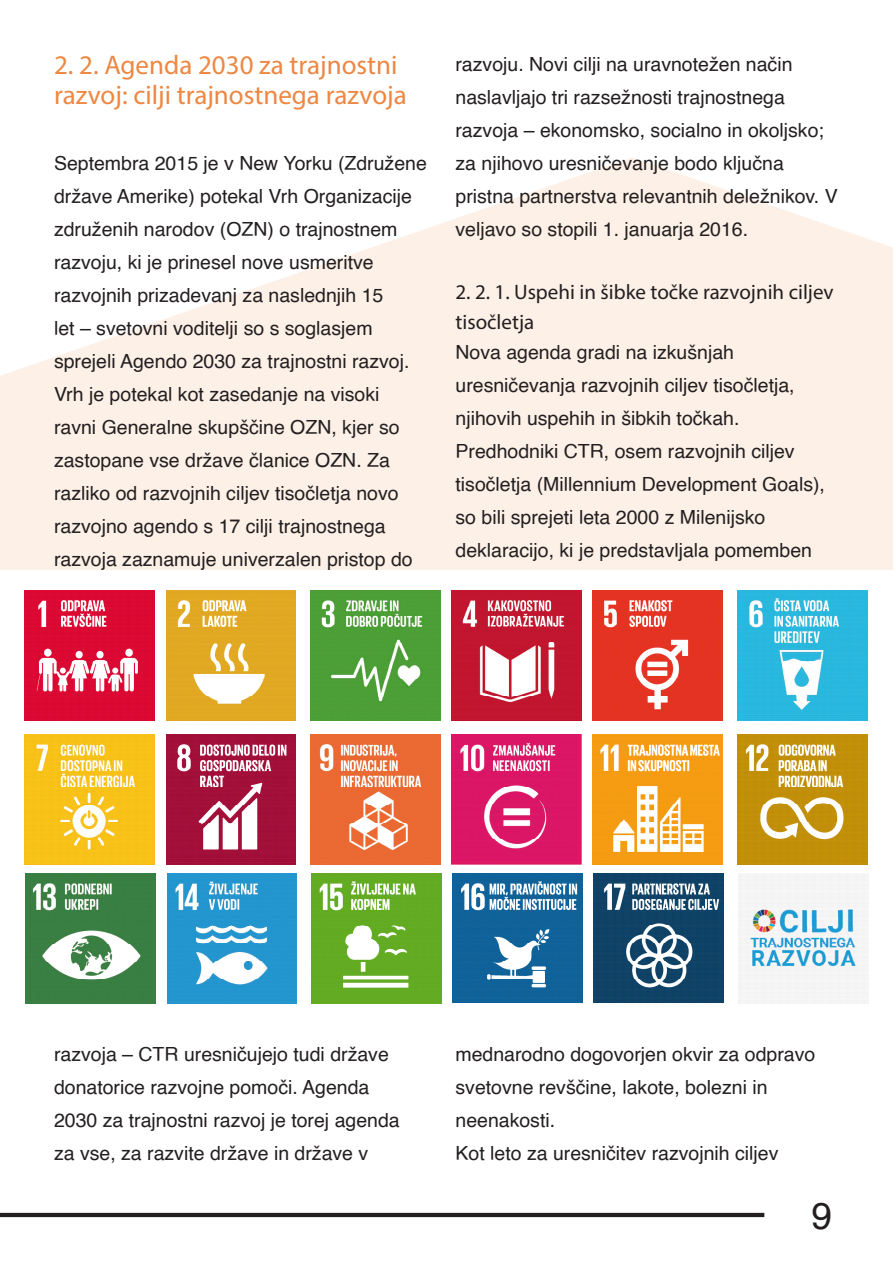
<style>
.page{position:relative;width:893px;height:1263px;background:#fff}
.page>*{position:absolute;margin:0;border:0;box-sizing:border-box;transform-origin:0 0}
.t1{font:37.5px "Helvetica";color:#231f20}
.podnaslovi{font:27px/30px "Myriad Pro";color:#ed8742}
.podpodnaslovi{font:21px/30px "Myriad Pro";color:#231f20}
.SIPK_body{font:19.5px/33px "Helvetica";color:#231f20}
</style>
<div class="page">
<hr style="left:0;top:1213px;width:764px;height:4px;background:#231f20">
<svg style="left:0;top:158px;width:893px;height:412px;fill:#fcf0e7"></svg>
<img style="left:25px;top:591px;width:129px;height:129px">
<img style="left:166px;top:591px;width:130px;height:129px">
<img style="left:311px;top:591px;width:129px;height:130px">
<img style="left:451px;top:590px;width:130px;height:130px">
<img style="left:593px;top:590px;width:130px;height:130px">
<img style="left:737px;top:591px;width:130px;height:129px">
<img style="left:25px;top:735px;width:129px;height:129px">
<img style="left:166px;top:735px;width:130px;height:129px">
<img style="left:311px;top:735px;width:129px;height:129px">
<img style="left:451px;top:734px;width:130px;height:130px">
<img style="left:593px;top:734px;width:130px;height:130px">
<img style="left:737px;top:735px;width:130px;height:129px">
<img style="left:26px;top:873px;width:129px;height:130px">
<img style="left:167px;top:873px;width:130px;height:130px">
<img style="left:312px;top:874px;width:129px;height:129px">
<img style="left:453px;top:873px;width:129px;height:130px">
<img style="left:594px;top:873px;width:130px;height:130px">
<img style="left:739px;top:874px;width:129px;height:128px">
<p class="podnaslovi" style="left:54px;top:50px;width:354px">2. 2. Agenda 2030 za trajnostni razvoj: cilji trajnostnega razvoja</p>
<p class="SIPK_body" style="left:54px;top:147px;width:374px">Septembra 2015 je v New Yorku (Združene države Amerike) potekal Vrh Organizacije združenih narodov (OZN) o trajnostnem razvoju, ki je prinesel nove usmeritve razvojnih prizadevanj za naslednjih 15<br>let – svetovni voditelji so s soglasjem sprejeli Agendo 2030 za trajnostni razvoj.<br>Vrh je potekal kot zasedanje na visoki<br>ravni Generalne skupščine OZN, kjer so zastopane vse države članice OZN. Za razliko od razvojnih ciljev tisočletja novo razvojno agendo s 17 cilji trajnostnega razvoja zaznamuje univerzalen pristop do</p>
<p class="SIPK_body" style="left:455px;top:48px;width:384px">razvoju. Novi cilji na uravnotežen način naslavljajo tri razsežnosti trajnostnega razvoja – ekonomsko, socialno in okoljsko; za njihovo uresničevanje bodo ključna pristna partnerstva relevantnih deležnikov. V veljavo so stopili 1. januarja 2016.</p>
<p class="podpodnaslovi" style="left:455px;top:276px;width:380px">2. 2. 1. Uspehi in šibke točke razvojnih ciljev tisočletja</p>
<p class="SIPK_body" style="left:455px;top:337px;width:371px">Nova agenda gradi na izkušnjah uresničevanja razvojnih ciljev tisočletja, njihovih uspehih in šibkih točkah.<br>Predhodniki CTR, osem razvojnih ciljev tisočletja (Millennium Development Goals), so bili sprejeti leta 2000 z Milenijsko deklaracijo, ki je predstavljala pomemben</p>
<p class="SIPK_body" style="left:54px;top:1038px;width:347px">razvoja – CTR uresničujejo tudi države donatorice razvojne pomoči. Agenda 2030 za trajnostni razvoj je torej agenda za vse, za razvite države in države v</p>
<p class="SIPK_body" style="left:455px;top:1038px;width:361px">mednarodno dogovorjen okvir za odpravo svetovne revščine, lakote, bolezni in neenakosti.</p>
<p class="SIPK_body" style="left:455px;top:1137px;width:324px">Kot leto za uresničitev razvojnih ciljev</p>
<h1 class="t1" style="left:811px;top:1187px;width:22px">9</h1>
</div>
